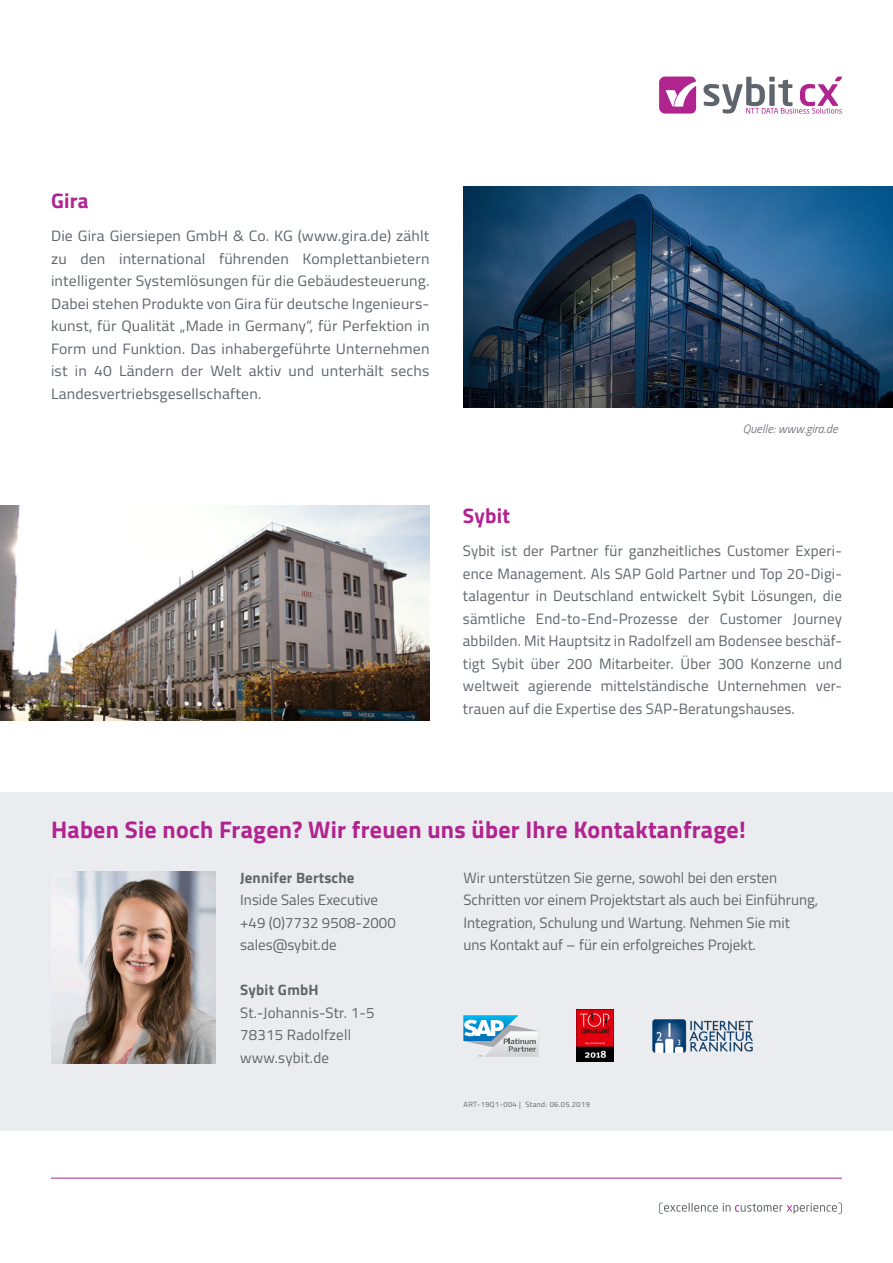
<style>
.page{position:relative;width:893px;height:1263px;background:#fff}
.page>*{position:absolute;margin:0;border:0;box-sizing:border-box;transform-origin:0 0}
.Unternehmen{font:700 24px "Titillium Web";letter-spacing:.01em;color:#b1248f}
.Headline_3{font:700 21px "Titillium Web";letter-spacing:.01em;color:#b1248f}
.Unternehmen-2{font:15px/22.5px "Titillium Web";color:#5f656c}
.Unternehmen-3{font:15px/22.5px "Titillium Web";color:#5f656c;text-align:justify;scale:1.05 1}
.Unternehmen-4{font:700 15px "Titillium Web";letter-spacing:.015em;color:#5f656c}
.Einleitung{font:italic 300 12px "Titillium Web";letter-spacing:.01em;color:#5f656c}
.Unternehmen-5{font:7.5px "Titillium Web";letter-spacing:.05em;color:#5f656c}
.s1{font-weight:700}
</style>
<div class="page">
<svg style="left:659px;top:1202px;width:183px;height:12px"></svg>
<hr style="left:51px;top:1178px;width:791px;height:1px;background:#b1248f">
<svg style="left:659px;top:77px;width:37px;height:37px"></svg>
<svg style="left:703px;top:77px;width:139px;height:37px"></svg>
<div style="left:0;top:793px;width:893px;height:338px;background:#ebecef"></div>
<img style="left:51px;top:871px;width:165px;height:192px">
<img style="left:576px;top:1010px;width:37px;height:52px">
<svg style="left:463px;top:1015px;width:75px;height:42px"></svg>
<img style="left:653px;top:1019px;width:99px;height:34px">
<img style="left:463px;top:187px;width:430px;height:221px">
<img style="left:0;top:505px;width:429px;height:215px">
<p class="Headline_3" style="left:51px;top:184px;width:39px">Gira</p>
<p class="Unternehmen-3" style="left:51px;top:224px;width:362px">Die Gira Giersiepen GmbH &amp; Co. KG (www.gira.de) zählt zu den international führenden Komplettanbietern intelligenter Systemlösungen für die Gebäudesteuerung.<br>Dabei stehen Produkte von Gira für deutsche Ingenieurs&shy;kunst, für Qualität „Made in Germany“, für Perfektion in Form und Funktion. Das inhabergeführte Unternehmen ist in 40 Ländern der Welt aktiv und unterhält sechs Landesvertriebsgesellschaften.</p>
<p class="Einleitung" style="left:743px;top:420px;width:96px">Quelle: www.gira.de</p>
<p class="Headline_3" style="left:463px;top:499px;width:49px">Sybit</p>
<p class="Unternehmen-2" style="left:463px;top:539px;width:380px;text-align:justify">Sybit ist der Partner für ganzheitliches Customer Experi&shy;ence Management. Als SAP Gold Partner und Top 20-Digi&shy;talagentur in Deutschland entwickelt Sybit Lösungen, die sämtliche End-to-End-Prozesse der Customer Journey abbilden. Mit Hauptsitz in Radolfzell am Bodensee beschäf&shy;tigt Sybit über 200 Mitarbeiter. Über 300 Konzerne und weltweit agierende mittelständische Unternehmen ver&shy;trauen auf die Expertise des SAP-Beratungshauses.</p>
<p class="Unternehmen" style="left:51px;top:811px;width:696px">Haben Sie noch Fragen? Wir freuen uns über Ihre Kontaktanfrage!</p>
<p class="Unternehmen-2" style="left:463px;top:865px;width:315px">Wir unterstützen Sie gerne, sowohl bei den ersten</p>
<p class="Unternehmen-2" style="left:463px;top:888px;width:356px">Schritten vor einem Projektstart als auch bei Einführung,</p>
<p class="Unternehmen-2" style="left:463px;top:910px;width:328px">Integration, Schulung und Wartung. Nehmen Sie mit</p>
<p class="Unternehmen-2" style="left:463px;top:933px;width:294px">uns Kontakt auf – für ein erfolgreiches Projekt.</p>
<p class="Unternehmen-2" style="left:240px;top:865px;width:157px"><span class="s1">Jennifer Bertsche<br></span>Inside Sales Executive +49 (0)7732 9508-2000 sales@sybit.de</p>
<p class="Unternehmen-4" style="left:240px;top:978px;width:80px">Sybit GmbH</p>
<p class="Unternehmen-2" style="left:240px;top:1000px;width:136px">St.-Johannis-Str. 1-5</p>
<p class="Unternehmen-2" style="left:240px;top:1023px;width:112px">78315 Radolfzell</p>
<p class="Unternehmen-2" style="left:240px;top:1045px;width:90px">www.sybit.de</p>
<p class="Unternehmen-5" style="left:463px;top:1099px;width:128px">ART-19Q1-004 | Stand: 06.05.2019</p>
</div>
